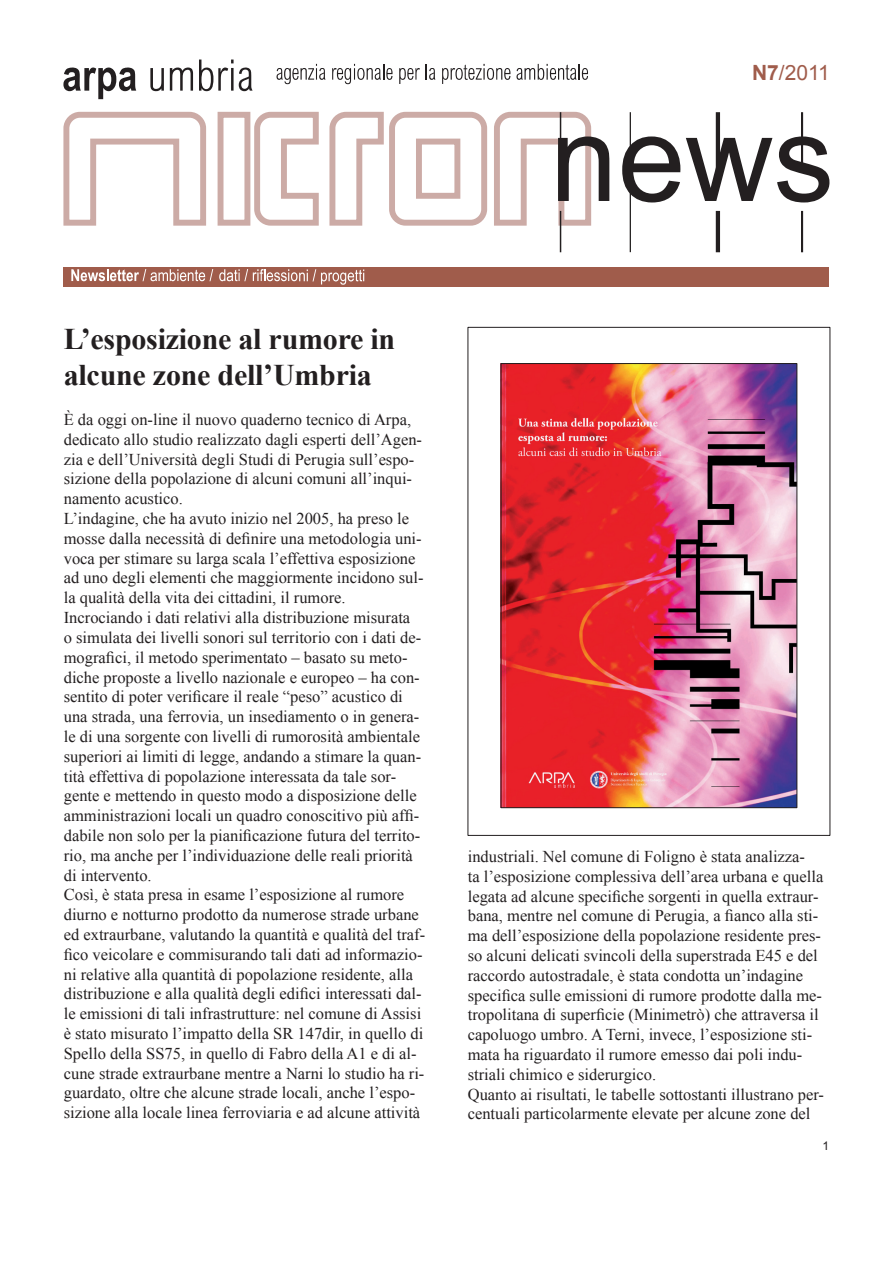
<style>
.page{position:relative;width:893px;height:1263px;background:#fff}
.page>*{position:absolute;margin:0;border:0;box-sizing:border-box;transform-origin:0 0}
.t1{font:700 30px/36px "Times New Roman";letter-spacing:-.01em;color:#231f20}
.t2{font:21px "Arial";color:#a05c4b}
.t3{font:16.5px/19.8px "Times New Roman";color:#231f20}
.t4{font:12px "Arial";color:#231f20}
.s1{font-weight:700}
</style>
<div class="page">
<div style="left:64px;top:267px;width:765px;height:19px;background:#a05c4b"></div>
<svg style="left:71px;top:269px;width:142px;height:12px"></svg>
<svg style="left:219px;top:269px;width:145px;height:16px"></svg>
<svg style="left:63px;top:111px;width:529px;height:118px"></svg>
<svg style="left:558px;top:136px;width:51px;height:65px"></svg>
<svg style="left:622px;top:136px;width:58px;height:66px"></svg>
<svg style="left:686px;top:136px;width:143px;height:66px"></svg>
<hr style="left:560px;top:211px;width:1px;height:41px;background:#231f20">
<hr style="left:801px;top:211px;width:2px;height:41px;background:#231f20">
<hr style="left:716px;top:211px;width:4px;height:41px;background:#231f20">
<hr style="left:560px;top:112px;width:1px;height:53px;background:#231f20">
<hr style="left:801px;top:112px;width:2px;height:53px;background:#231f20">
<hr style="left:716px;top:112px;width:4px;height:65px;background:#231f20">
<hr style="left:630px;top:112px;width:1px;height:53px;background:#231f20">
<hr style="left:630px;top:167px;width:1px;height:85px;background:#231f20">
<svg style="left:277px;top:64px;width:49px;height:20px"></svg>
<svg style="left:332px;top:64px;width:60px;height:20px"></svg>
<svg style="left:399px;top:68px;width:21px;height:16px"></svg>
<svg style="left:426px;top:64px;width:9px;height:16px"></svg>
<svg style="left:442px;top:64px;width:68px;height:20px"></svg>
<svg style="left:516px;top:64px;width:72px;height:16px"></svg>
<svg style="left:63px;top:68px;width:73px;height:31px"></svg>
<svg style="left:150px;top:68px;width:14px;height:23px"></svg>
<svg style="left:170px;top:68px;width:23px;height:23px"></svg>
<svg style="left:199px;top:60px;width:54px;height:31px"></svg>
<img style="left:503px;top:365px;width:292px;height:441px">
<div style="left:501px;top:363px;width:296px;height:445px;border:1px solid #231f20"></div>
<p class="t2" style="left:752px;top:59px;width:79px"><span class="s1">N7</span>/2011</p>
<h1 class="t1" style="left:64px;top:321px;width:333px">L’esposizione al rumore in alcune zone dell’Umbria</h1>
<p class="t3" style="left:64px;top:409px;width:363px">È da oggi on-line il nuovo quaderno tecnico di Arpa, dedicato allo studio realizzato dagli esperti dell’Agen&shy;zia e dell’Università degli Studi di Perugia sull’espo&shy;sizione della popolazione di alcuni comuni all’inqui&shy;namento acustico.<br>L’indagine, che ha avuto inizio nel 2005, ha preso le mosse dalla necessità di definire una metodologia uni&shy;voca per stimare su larga scala l’effettiva esposizione ad uno degli elementi che maggiormente incidono sul&shy;la qualità della vita dei cittadini, il rumore.<br>Incrociando i dati relativi alla distribuzione misurata<br>o simulata dei livelli sonori sul territorio con i dati de&shy;mografici, il metodo sperimentato – basato su meto&shy;diche proposte a livello nazionale e europeo – ha con&shy;sentito di poter verificare il reale “peso” acustico di una strada, una ferrovia, un insediamento o in genera&shy;le di una sorgente con livelli di rumorosità ambientale superiori ai limiti di legge, andando a stimare la quan&shy;tità effettiva di popolazione interessata da tale sor&shy;gente e mettendo in questo modo a disposizione delle amministrazioni locali un quadro conoscitivo più affi&shy;dabile non solo per la pianificazione futura del territo&shy;rio, ma anche per l’individuazione delle reali priorità di intervento.<br>Così, è stata presa in esame l’esposizione al rumore diurno e notturno prodotto da numerose strade urbane ed extraurbane, valutando la quantità e qualità del traf&shy;fico veicolare e commisurando tali dati ad informazio&shy;ni relative alla quantità di popolazione residente, alla distribuzione e alla qualità degli edifici interessati dal&shy;le emissioni di tali infrastrutture: nel comune di Assisi è stato misurato l’impatto della SR 147dir, in quello di Spello della SS75, in quello di Fabro della A1 e di al&shy;cune strade extraurbane mentre a Narni lo studio ha ri&shy;guardato, oltre che alcune strade locali, anche l’espo&shy;sizione alla locale linea ferroviaria e ad alcune attività</p>
<p class="t3" style="left:468px;top:846px;width:358px">industriali. Nel comune di Foligno è stata analizza-<br>ta l’esposizione complessiva dell’area urbana e quella legata ad alcune specifiche sorgenti in quella extraur&shy;bana, mentre nel comune di Perugia, a fianco alla sti&shy;ma dell’esposizione della popolazione residente pres&shy;so alcuni delicati svincoli della superstrada E45 e del raccordo autostradale, è stata condotta un’indagine specifica sulle emissioni di rumore prodotte dalla me&shy;tropolitana di superficie (Minimetrò) che attraversa il capoluogo umbro. A Terni, invece, l’esposizione sti&shy;mata ha riguardato il rumore emesso dai poli indu&shy;striali chimico e siderurgico.<br>Quanto ai risultati, le tabelle sottostanti illustrano per&shy;centuali particolarmente elevate per alcune zone del</p>
<p class="t4" style="left:822px;top:1138px;width:8px">1</p>
</div>
